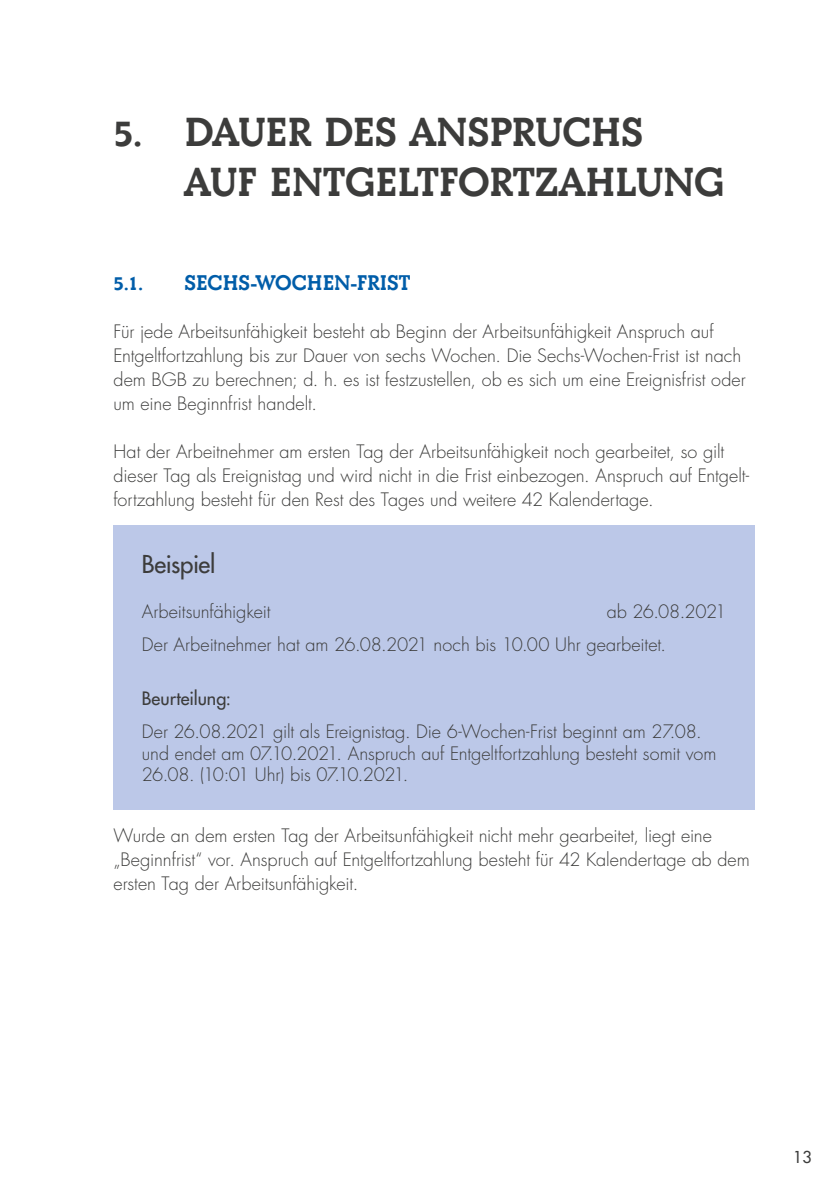
<style>
.page{position:relative;width:840px;height:1191px;background:#fff}
.page>*{position:absolute;margin:0;border:0;box-sizing:border-box;transform-origin:0 0}
.t1{font:700 42px/50.4px "Beton Com";letter-spacing:-.01em;color:#3c3c3b}
.t2{font:500 24px "Futura Std";letter-spacing:-.015em;color:#3c3c3b}
.t3{font:700 22px "Beton Com";color:#005da9}
.t4{font:300 18px/24px "Futura Std";letter-spacing:-.005em;color:#3c3c3b}
.t5{font:500 18px "Futura Std";color:#3c3c3b}
.t6{font:500 16px "Futura Std";color:#3c3c3b}
</style>
<div class="page">
<div style="left:113px;top:525px;width:641px;height:284px;background:#bcc8e8"></div>
<h1 class="t1" style="left:184px;top:107px;width:541px;text-indent:-71px">5. DAUER DES ANSPRUCHS<br>AUF ENTGELTFORTZAHLUNG</h1>
<p class="t3" style="left:113px;top:270px;width:31px">5.1.</p>
<p class="t3" style="left:184px;top:270px;width:227px">SECHS-WOCHEN-FRIST</p>
<p class="t4" style="left:113px;top:320px;width:633px">Für jede Arbeitsunfähigkeit besteht ab Beginn der Arbeitsunfähigkeit Anspruch auf Entgeltfortzahlung bis zur Dauer von sechs Wochen. Die Sechs-Wochen-Frist ist nach dem BGB zu berechnen; d. h. es ist festzustellen, ob es sich um eine Ereignisfrist oder um eine Beginnfrist handelt.</p>
<p class="t4" style="left:113px;top:440px;width:636px">Hat der Arbeitnehmer am ersten Tag der Arbeitsunfähigkeit noch gearbeitet, so gilt dieser Tag als Ereignistag und wird nicht in die Frist einbezogen. Anspruch auf Entgelt&shy;fortzahlung besteht für den Rest des Tages und weitere 42 Kalendertage.</p>
<h2 class="t2" style="left:142px;top:549px;width:75px">Beispiel</h2>
<p class="t4" style="left:142px;top:599px;width:130px">Arbeitsunfähigkeit</p>
<p class="t4" style="left:142px;top:595px;width:585px;line-height:33px;text-indent:464px">ab 26.08.2021<br>Der Arbeitnehmer hat am 26.08.2021 noch bis 10.00 Uhr gearbeitet.</p>
<p class="t5" style="left:142px;top:687px;width:90px">Beurteilung:</p>
<p class="t4" style="left:142px;top:721px;width:575px;line-height:21.6px">Der 26.08.2021 gilt als Ereignistag. Die 6-Wochen-Frist beginnt am 27.08. und endet am 07.10.2021. Anspruch auf Entgeltfortzahlung besteht somit vom<br>26.08. (10:01 Uhr) bis 07.10.2021.</p>
<p class="t4" style="left:113px;top:824px;width:637px">Wurde an dem ersten Tag der Arbeitsunfähigkeit nicht mehr gearbeitet, liegt eine „Beginnfrist“ vor. Anspruch auf Entgeltfortzahlung besteht für 42 Kalendertage ab dem ersten Tag der Arbeitsunfähigkeit.</p>
<p class="t6" style="left:792px;top:1146px;width:20px">13</p>
</div>
